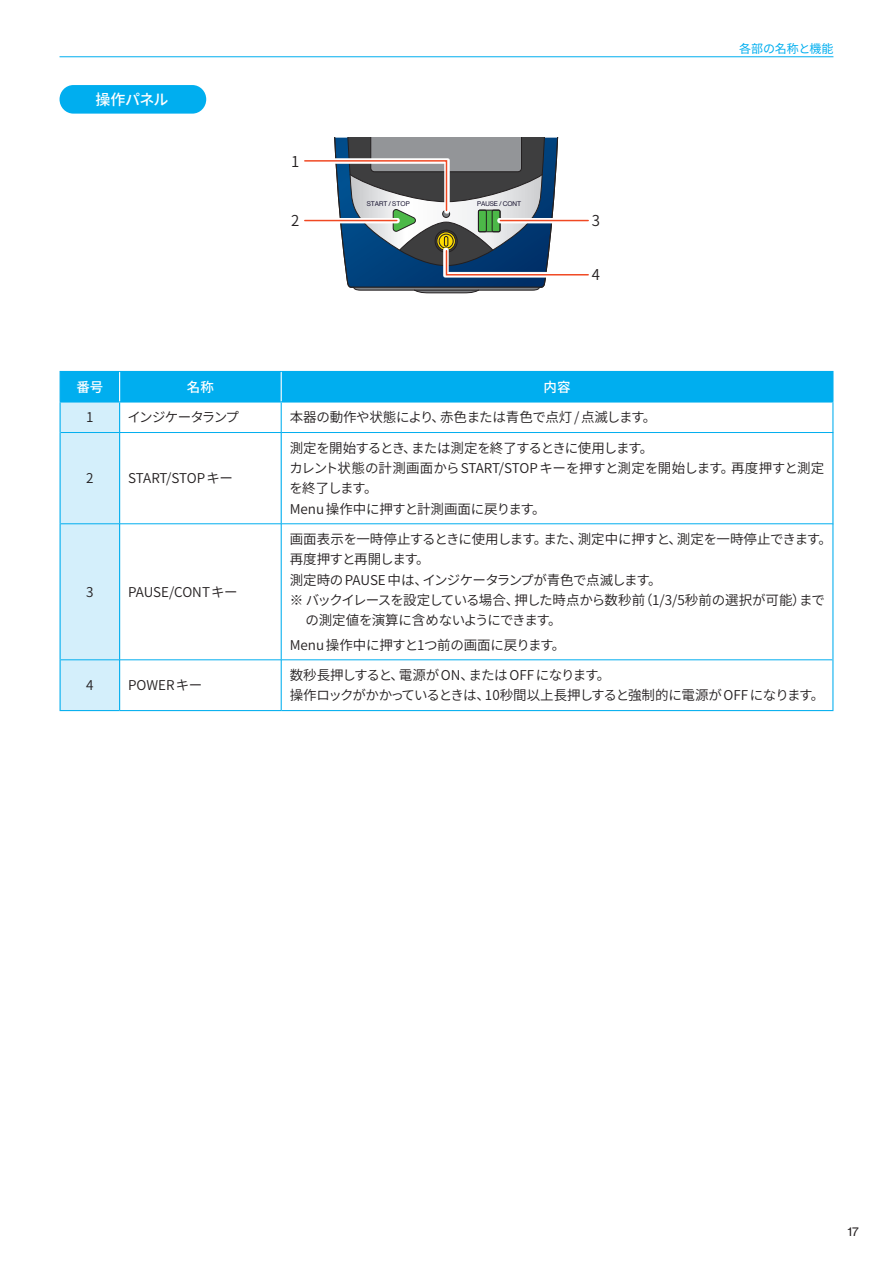
<style>
.page{position:relative;width:893px;height:1263px;background:#fff}
.page>*{position:absolute;margin:0;border:0;box-sizing:border-box;transform-origin:0 0}
.t1{font:500 15px "Source Han Sans";letter-spacing:-.04em;color:#fff}
.t2{font:15px "Source Han Sans";color:#231f20}
.t3{font:13.5px/20.2px "Source Han Sans";letter-spacing:-.025em;color:#231f20}
.t4{font:13.5px "Source Han Sans";letter-spacing:-.05em;color:#231f20}
.t5{font:13.5px "Source Han Sans";letter-spacing:-.07em;color:#231f20}
.t6{font:13.5px "Source Han Sans";letter-spacing:-.085em;color:#231f20}
.t7{font:13.5px "Source Han Sans";color:#231f20}
.t8{font:500 13.5px "Source Han Sans";color:#fff}
.t9{font:12px "Source Han Sans";letter-spacing:-.015em;color:#00aeef}
.t10{font:12px "N Haas Grotesk TX Pro 55 Rg";color:#231f20}
.t11{font:6.6px "N Haas Grotesk DS Pro 55 Rg";color:#110d2b}
</style>
<div class="page">
<hr style="left:60px;top:57px;width:773px;height:1px;background:#00aeef">
<div style="left:60px;top:85px;width:146px;height:29px;background:#00aeef;border-radius:14px"></div>
<svg style="left:304px;top:138px;width:285px;height:156px"></svg>
<svg style="left:60px;top:371px;width:773px;height:339px"></svg>
<hr style="left:281px;top:401px;width:552px;height:1px;background:#00aeef">
<hr style="left:60px;top:402px;width:1px;height:30px;background:#00aeef">
<hr style="left:61px;top:432px;width:59px;height:1px;background:#00aeef">
<hr style="left:60px;top:432px;width:1px;height:92px;background:#00aeef">
<hr style="left:60px;top:524px;width:1px;height:136px;background:#00aeef">
<hr style="left:61px;top:659px;width:59px;height:1px;background:#00aeef">
<hr style="left:60px;top:660px;width:1px;height:50px;background:#00aeef">
<hr style="left:60px;top:710px;width:60px;height:1px;background:#00aeef">
<hr style="left:119px;top:402px;width:1px;height:30px;background:#00aeef">
<hr style="left:281px;top:402px;width:1px;height:30px;background:#00aeef">
<hr style="left:832px;top:402px;width:1px;height:30px;background:#00aeef">
<hr style="left:120px;top:432px;width:161px;height:1px;background:#00aeef">
<hr style="left:119px;top:433px;width:1px;height:91px;background:#00aeef">
<hr style="left:281px;top:432px;width:552px;height:1px;background:#00aeef">
<hr style="left:120px;top:523px;width:161px;height:1px;background:#00aeef">
<hr style="left:119px;top:524px;width:1px;height:136px;background:#00aeef">
<hr style="left:281px;top:523px;width:552px;height:1px;background:#00aeef">
<hr style="left:281px;top:524px;width:1px;height:136px;background:#00aeef">
<hr style="left:832px;top:524px;width:1px;height:136px;background:#00aeef">
<hr style="left:120px;top:659px;width:161px;height:1px;background:#00aeef">
<hr style="left:119px;top:660px;width:1px;height:50px;background:#00aeef">
<hr style="left:120px;top:710px;width:161px;height:1px;background:#00aeef">
<hr style="left:281px;top:659px;width:551px;height:1px;background:#00aeef">
<hr style="left:281px;top:660px;width:1px;height:50px;background:#00aeef">
<hr style="left:832px;top:660px;width:1px;height:50px;background:#00aeef">
<hr style="left:281px;top:710px;width:552px;height:1px;background:#00aeef">
<p class="t1" style="left:96px;top:91px;width:74px">操作パネル</p>
<p class="t2" style="left:291px;top:153px;width:10px">1</p>
<p class="t11" style="left:367px;top:200px;width:44px">START / STOP</p>
<p class="t11" style="left:477px;top:200px;width:46px">PAUSE / CONT</p>
<p class="t2" style="left:291px;top:212px;width:10px">2</p>
<p class="t2" style="left:592px;top:212px;width:10px">3</p>
<p class="t2" style="left:592px;top:266px;width:10px">4</p>
<p class="t8" style="left:76px;top:379px;width:28px">番号</p>
<p class="t8" style="left:187px;top:379px;width:28px">名称</p>
<p class="t8" style="left:544px;top:379px;width:28px">内容</p>
<p class="t3" style="left:86px;top:408px;width:9px">1</p>
<p class="t6" style="left:128px;top:410px;width:113px">インジケータランプ</p>
<p class="t3" style="left:290px;top:408px;width:368px">本器の動作や状態により、赤色または青色で点灯 /点滅します。</p>
<p class="t9" style="left:739px;top:42px;width:96px">各部の名称と機能</p>
<p class="t3" style="left:86px;top:468px;width:9px">2</p>
<p class="t3" style="left:128px;top:468px;width:106px">START/STOPキー</p>
<p class="t3" style="left:86px;top:582px;width:9px">3</p>
<p class="t3" style="left:128px;top:582px;width:111px">PAUSE/CONTキー</p>
<p class="t3" style="left:289px;top:438px;width:537px">測定を開始するとき、または測定を終了するときに使用します。<br>カレント状態の計測画面からSTART/STOPキーを押すと測定を開始します。再度押すと測定を終了します。<br>Menu操作中に押すと計測画面に戻ります。</p>
<p class="t3" style="left:290px;top:529px;width:544px">画面表示を一時停止するときに使用します。また、測定中に押すと、測定を一時停止できます。</p>
<p class="t5" style="left:290px;top:552px;width:141px">再度押すと再開します。</p>
<p class="t3" style="left:290px;top:570px;width:373px">測定時のPAUSE 中は、インジケータランプが青色で点滅します。</p>
<p class="t4" style="left:290px;top:592px;width:537px">※ バックイレースを設定している場合、押した時点から数秒前（1/3/5秒前の選択が可能）まで</p>
<p class="t3" style="left:306px;top:610px;width:258px">の測定値を演算に含めないようにできます。</p>
<p class="t3" style="left:290px;top:635px;width:277px">Menu操作中に押すと1つ前の画面に戻ります。</p>
<p class="t3" style="left:86px;top:675px;width:9px">4</p>
<p class="t7" style="left:128px;top:678px;width:76px">POWERキー</p>
<p class="t3" style="left:290px;top:665px;width:536px">数秒長押しすると、電源がON、または OFFになります。<br>操作ロックがかかっているときは、10秒間以上長押しすると強制的に電源がOFFになります。</p>
<p class="t10" style="left:848px;top:1224px;width:13px">17</p>
</div>
